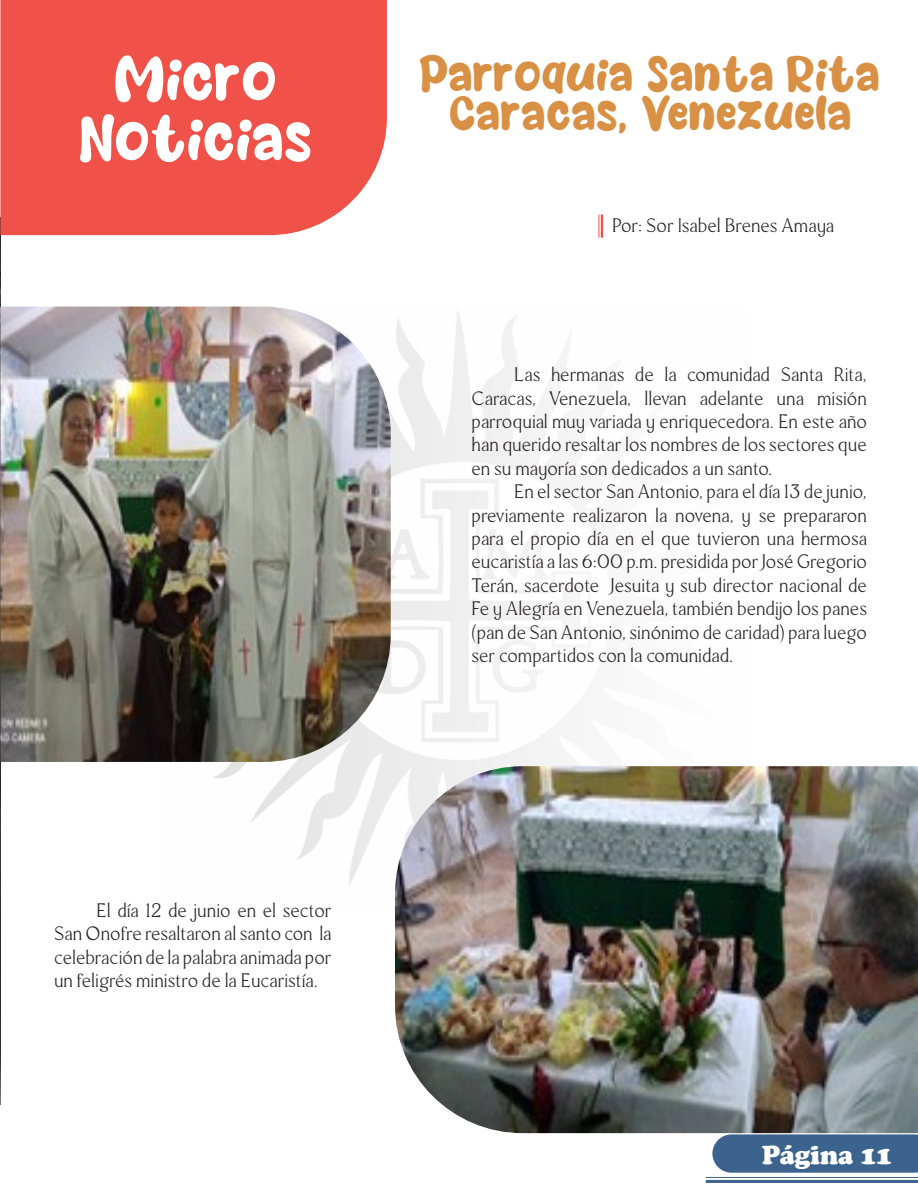
<style>
.page{position:relative;width:918px;height:1188px;background:#fff}
.page>*{position:absolute;margin:0;border:0;box-sizing:border-box;transform-origin:0 0}
.Títulos{font:58.5px "Sweets Smile";color:#fff}
.Títulos-2{font:45px "Sweets Smile";color:#d89045}
.t1{font:900 27px "Cooper";color:#fff}
.t2{font:100 19.5px/23.4px "Mondia";color:#231f20;text-align:justify}
</style>
<div class="page">
<svg style="left:712px;top:1134px;width:206px;height:39px;background:#446991"></svg>
<hr style="left:706px;top:1180px;width:212px;height:3px;background:#3c638d">
<hr style="left:706px;top:1177px;width:212px;height:1px;background:#3c638d">
<img style="left:0;top:235px;width:1px;height:869px">
<div style="left:0;top:0;width:387px;height:235px;background:#f05148"></div>
<hr style="left:601px;top:215px;width:2px;height:23px;background:#ef5049">
<svg style="left:599px;top:215px;width:1px;height:23px"></svg>
<img style="left:395px;top:766px;width:523px;height:367px">
<img style="left:0;top:307px;width:391px;height:455px">
<p class="Títulos" style="left:114px;top:53px;width:165px">Micro</p>
<p class="Títulos" style="left:79px;top:113px;width:235px">Noticias</p>
<p class="Títulos-2" style="left:420px;top:55px;width:461px">Parroquia Santa Rita</p>
<p class="Títulos-2" style="left:449px;top:94px;width:405px">Caracas, Venezuela</p>
<p class="t2" style="left:612px;top:213px;width:223px">Por: Sor Isabel Brenes Amaya</p>
<p class="t2" style="left:472px;top:363px;width:397px;text-indent:43px">Las hermanas de la comunidad Santa Rita, Caracas, Venezuela, llevan adelante una misión parroquial muy variada y enriquecedora. En este año han querido resaltar los nombres de los sectores que en su mayoría son dedicados a un santo.</p>
<p class="t2" style="left:472px;top:480px;width:397px;text-indent:43px">En el sector San Antonio, para el día 13 de junio, previamente realizaron la novena, y se prepararon para el propio día en el que tuvieron una hermosa eucaristía a las 6:00 p.m. presidida por José Gregorio Terán, sacerdote Jesuita y sub director nacional de Fe y Alegría en Venezuela, también bendijo los panes (pan de San Antonio, sinónimo de caridad) para luego ser compartidos con la comunidad.</p>
<p class="t2" style="left:54px;top:899px;width:279px;text-indent:43px">El día 12 de junio en el sector San Onofre resaltaron al santo con la celebración de la palabra animada por un feligrés ministro de la Eucaristía.</p>
<h3 class="t1" style="left:762px;top:1139px;width:132px">Página 11</h3>
</div>
